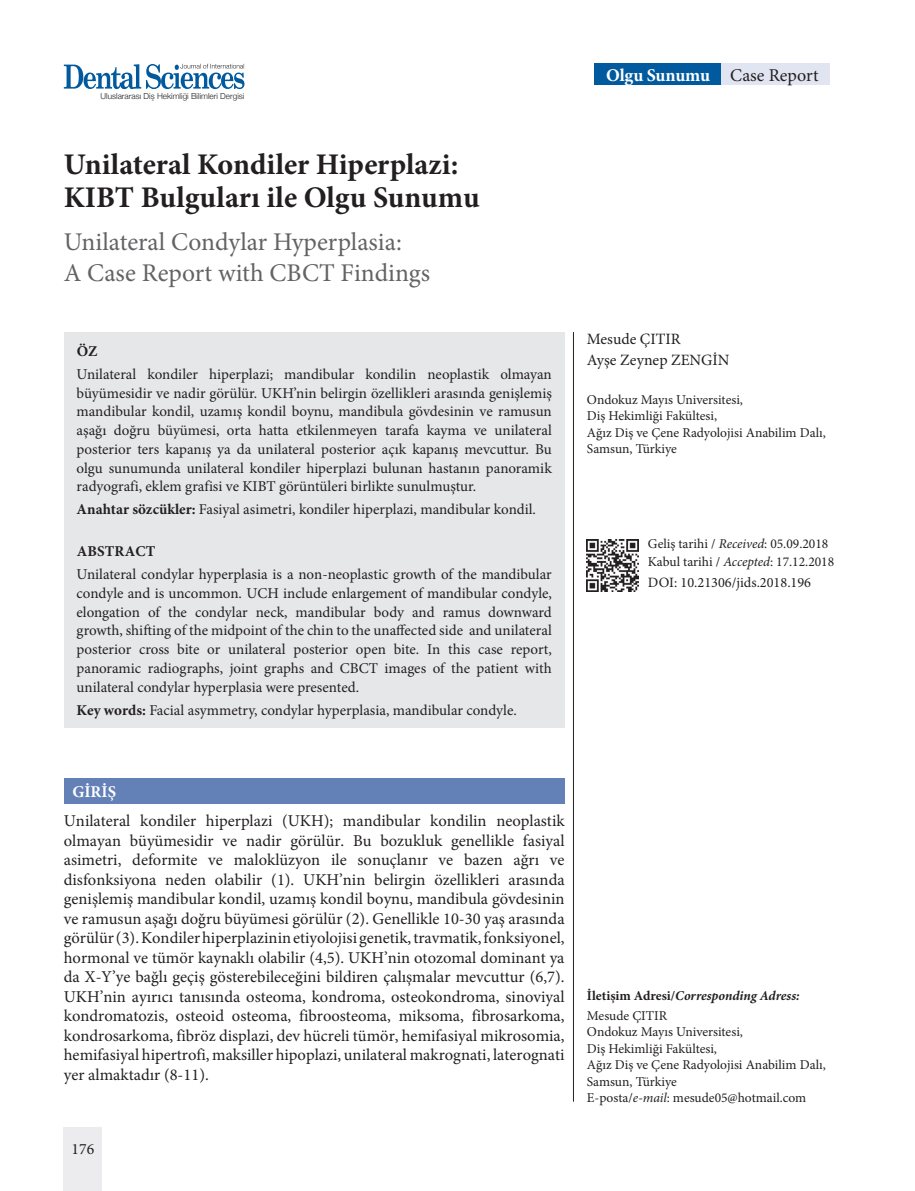
<style>
.page{position:relative;width:915px;height:1191px;background:#fff}
.page>*{position:absolute;margin:0;border:0;box-sizing:border-box;transform-origin:0 0}
.t1{font:700 30px/33px "Minion Pro";color:#231f20}
.t2{font:25.5px/30.6px "Minion Pro";color:#636366}
.t3{font:700 18px "Minion Pro";letter-spacing:-.01em;color:#fff}
.t4{font:16.5px/19.5px "Minion Pro";color:#231f20;text-align:justify}
.t5{font:700 16.5px "Minion Pro";color:#fff}
.t6{font:15.75px/21px "Minion Pro";color:#231f20}
.t7{font:15px/18.8px "Minion Pro";color:#231f20;text-align:justify}
.t8{font:700 15px "Minion Pro";letter-spacing:.01em;color:#231f20}
.t9{font:14.25px "Minion Pro";color:#231f20}
.t10{font:13.5px/16.4px "Minion Pro";color:#231f20}
.t11{font:italic 700 13.5px/20px "Minion Pro";letter-spacing:-.005em;color:#231f20}
.t12{font:300 8.25px "Helvetica Neue";color:#231f20}
.s1{font-weight:700}
.s2{font-weight:400;color:#231f20}
.s3{font-style:italic}
.s4{font-style:normal}
.s5{font-weight:400;font-style:normal}
</style>
<div class="page">
<div style="left:64px;top:1127px;width:38px;height:64px;background:#ececee"></div>
<svg style="left:64px;top:64px;width:180px;height:25px"></svg>
<hr style="left:573px;top:332px;width:1px;height:769px;background:#231f20">
<img style="left:586px;top:539px;width:52px;height:52px">
<div style="left:64px;top:332px;width:500px;height:395px;background:#e6e7e9"></div>
<div style="left:594px;top:64px;width:127px;height:21px;background:#015a9d"></div>
<div style="left:721px;top:64px;width:108px;height:21px;background:#e1e5f1"></div>
<div style="left:64px;top:778px;width:500px;height:26px;background:#6481b7"></div>
<p class="t12" style="left:100px;top:89px;width:145px">Uluslararası Diş Hekimliği Bilimleri Dergisi</p>
<h1 class="t1" style="left:64px;top:148px;width:417px">Unilateral Kondiler Hiperplazi:<br>KIBT Bulguları ile Olgu Sunumu</h1>
<h2 class="t2" style="left:64px;top:227px;width:368px">Unilateral Condylar Hyperplasia:<br>A Case Report with CBCT Findings</h2>
<p class="t8" style="left:77px;top:340px;width:22px">ÖZ</p>
<p class="t7" style="left:77px;top:365px;width:476px">Unilateral kondiler hiperplazi; mandibular kondilin neoplastik olmayan büyümesidir ve nadir görülür. UKH’nin belirgin özellikleri arasında genişlemiş mandibular kondil, uzamış kondil boynu, mandibula gövdesinin ve ramusun aşağı doğru büyümesi, orta hatta etkilenmeyen tarafa kayma ve unilateral posterior ters kapanış ya da unilateral posterior açık kapanış mevcuttur. Bu olgu sunumunda unilateral kondiler hiperplazi bulunan hastanın panoramik radyografi, eklem grafisi ve KIBT görüntüleri birlikte sunulmuştur.</p>
<p class="t7" style="left:77px;top:500px;width:461px"><span class="s1">Anahtar sözcükler:</span> Fasiyal asimetri, kondiler hiperplazi, mandibular kondil.</p>
<p class="t8" style="left:77px;top:541px;width:80px">ABSTRACT</p>
<p class="t7" style="left:77px;top:565px;width:476px">Unilateral condylar hyperplasia is a non-neoplastic growth of the mandibular condyle and is uncommon. UCH include enlargement of mandibular condyle, elongation of the condylar neck, mandibular body and ramus downward growth, shifting of the midpoint of the chin to the unaffected side and unilateral posterior cross bite or unilateral posterior open bite. In this case report, panoramic radiographs, joint graphs and CBCT images of the patient with unilateral condylar hyperplasia were presented.</p>
<p class="t7" style="left:77px;top:700px;width:441px"><span class="s1">Key words:</span> Facial asymmetry, condylar hyperplasia, mandibular condyle.</p>
<p class="t3" style="left:606px;top:63px;width:214px">Olgu Sunumu <span class="s2">Case Report</span></p>
<p class="t6" style="left:586px;top:328px;width:144px">Mesude ÇITIR<br>Ayşe Zeynep ZENGİN</p>
<p class="t10" style="left:586px;top:391px;width:240px">Ondokuz Mayıs Universitesi,<br>Diş Hekimliği Fakültesi,<br>Ağız Diş ve Çene Radyolojisi Anabilim Dalı,<br>Samsun, Türkiye</p>
<p class="t10" style="left:647px;top:534px;width:188px;line-height:18px">Geliş tarihi / <span class="s3">Received</span>: 05.09.2018<br>Kabul tarihi / <span class="s3">Accepted</span>: 17.12.2018</p>
<p class="t9" style="left:647px;top:572px;width:164px">DOI: 10.21306/jids.2018.196</p>
<p class="t5" style="left:72px;top:780px;width:45px">GİRİŞ</p>
<p class="t4" style="left:64px;top:811px;width:502px">Unilateral kondiler hiperplazi (UKH); mandibular kondilin neoplastik olmayan büyümesidir ve nadir görülür. Bu bozukluk genellikle fasiyal asimetri, deformite ve maloklüzyon ile sonuçlanır ve bazen ağrı ve disfonksiyona neden olabilir (1). UKH’nin belirgin özellikleri arasında genişlemiş mandibular kondil, uzamış kondil boynu, mandibula gövdesinin ve ramusun aşağı doğru büyümesi görülür (2). Genellikle 10-30 yaş arasında görülür (3). Kondiler hiperplazinin etiyolojisi genetik, travmatik, fonksiyonel, hormonal ve tümör kaynaklı olabilir (4,5). UKH’nin otozomal dominant ya da X-Y’ye bağlı geçiş gösterebileceğini bildiren çalışmalar mevcuttur (6,7).<br>UKH’nin ayırıcı tanısında osteoma, kondroma, osteokondroma, sinoviyal kondromatozis, osteoid osteoma, fibroosteoma, miksoma, fibrosarkoma, kondrosarkoma, fibröz displazi, dev hücreli tümör, hemifasiyal mikrosomia, hemifasiyal hipertrofi, maksiller hipoplazi, unilateral makrognati, laterognati yer almaktadır (8-11).</p>
<p class="t6" style="left:72px;top:1138px;width:24px">176</p>
<p class="t11" style="left:586px;top:985px;width:214px"><span class="s4">İletişim Adresi/</span>Corresponding Adress:<br><span class="s5">Mesude ÇITIR</span></p>
<p class="t10" style="left:586px;top:1024px;width:240px">Ondokuz Mayıs Universitesi,<br>Diş Hekimliği Fakültesi,<br>Ağız Diş ve Çene Radyolojisi Anabilim Dalı,<br>Samsun, Türkiye<br>E-posta/<span class="s3">e-mail</span>: mesude05@hotmail.com</p>
</div>
